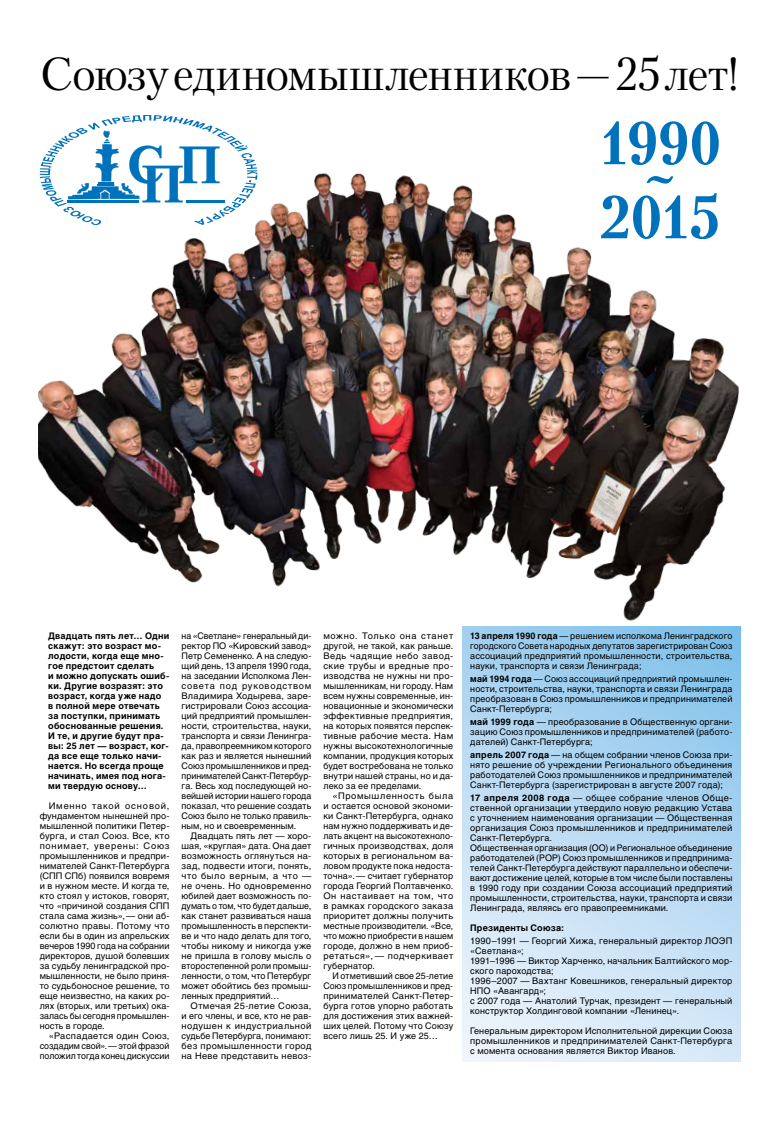
<style>
.page{position:relative;width:780px;height:1134px;background:#fff}
.page>*{position:absolute;margin:0;border:0;box-sizing:border-box;transform-origin:0 0}
.t1{font:700 60px "Petersburg C";letter-spacing:-.02em;color:#0072bc}
.t2{font:46px "Petersburg C";letter-spacing:-.01em;color:#000}
.t3{font:9px/10px "Helios C";letter-spacing:.015em;color:#000;text-align:justify}
.t4{font:700 9px/10px "Helios C";letter-spacing:.02em;color:#000}
.s1{font-weight:700}
</style>
<div class="page">
<svg style="left:462px;top:626px;width:278px;height:436px;background:#bbdbf3"></svg>
<img style="left:38px;top:170px;width:700px;height:451px">
<svg style="left:40px;top:115px;width:217px;height:110px"></svg>
<h2 class="t2" style="left:40px;top:46px;width:702px">Союзу единомышленников— 25лет!</h2>
<h1 class="t1" style="left:599px;top:106px;width:124px">1990</h1>
<h1 class="t1" style="left:641px;top:143px;width:38px">~</h1>
<h1 class="t1" style="left:599px;top:180px;width:123px">2015</h1>
<p class="t4" style="left:48px;top:631px;width:123px">Двадцать пять лет… Одни скажут: это возраст мо&shy;лодости, когда еще мно&shy;гое предстоит сделать<br>и можно допускать ошиб&shy;ки. Другие возразят: это возраст, когда уже надо<br>в полной мере отвечать за поступки, принимать обоснованные решения.<br>И те, и другие будут пра&shy;вы: 25 лет — возраст, ког&shy;да все еще только начи&shy;нается. Но всегда проще начинать, имея под нога&shy;ми твердую основу…</p>
<p class="t3" style="left:40px;top:801px;width:131px;text-indent:9px">Именно такой основой, фундаментом нынешней про&shy;мышленной политики Петер&shy;бурга, и стал Союз. Все, кто понимает, уверены: Союз промышленников и предпри&shy;нимателей Санкт-Петербурга (СПП СПб) появился вовремя и в нужном месте. И когда те, кто стоял у истоков, говорят, что «причиной создания СПП стала сама жизнь»,— они аб&shy;солютно правы. Потому что если бы в один из апрельских вечеров 1990 года на собрании директоров, душой болевших за судьбу ленинградской про&shy;мышленности, не было приня&shy;то судьбоносное решение, то еще неизвестно, на каких ро&shy;лях (вторых, или третьих) ока&shy;залась бы сегодня промышлен&shy;ность в городе.</p>
<p class="t3" style="left:40px;top:1031px;width:131px;text-indent:9px">«Распадается один Союз, создадим свой».— этой фразой положил тогда конец дискуссии</p>
<p class="t3" style="left:181px;top:631px;width:131px">на «Светлане» генеральный ди&shy;ректор ПО «Кировский завод» Петр Семененко. А на следую&shy;щий день, 13 апреля 1990 года, на заседании Исполкома Лен&shy;совета под руководством Владимира Ходырева, заре&shy;гистрировали Союз ассоциа&shy;ций предприятий промышлен&shy;ности, строительства, науки, транспорта и связи Ленингра&shy;да, правопреемником которого как раз и является нынешний Союз промышленников и пред&shy;принимателей Санкт-Петербур&shy;га. Весь ход последующей но&shy;вейшей истории нашего города показал, что решение создать Союз было не только правиль&shy;ным, но и своевременным.</p>
<p class="t3" style="left:181px;top:831px;width:131px;text-indent:9px">Двадцать пять лет — хоро&shy;шая, «круглая» дата. Она дает возможность оглянуться на&shy;зад, подвести итоги, понять, что было верным, а что — не очень. Но одновременно юбилей дает возможность по&shy;думать о том, что будет дальше, как станет развиваться наша промышленность в перспекти&shy;ве и что надо делать для того, чтобы никому и никогда уже не пришла в голову мысль о второстепенной роли промыш&shy;ленности, о том, что Петербург может обойтись без промыш&shy;ленных предприятий…</p>
<p class="t3" style="left:181px;top:1001px;width:131px;text-indent:9px">Отмечая 25‑летие Союза, и его члены, и все, кто не рав&shy;нодушен к индустриальной судьбе Петербурга, понимают: без промышленности город на Неве представить невоз-</p>
<p class="t3" style="left:323px;top:631px;width:131px">можно. Только она станет другой, не такой, как раньше.<br>Ведь чадящие небо завод&shy;ские трубы и вредные про&shy;изводства не нужны ни про&shy;мышленникам, ни городу. Нам всем нужны современные, ин&shy;новационные и экономически эффективные предприятия, на которых появятся перспек&shy;тивные рабочие места. Нам нужны высокотехнологичные компании, продукция которых будет востребована не только внутри нашей страны, но и да&shy;леко за ее пределами.</p>
<p class="t3" style="left:323px;top:791px;width:131px;text-indent:9px">«Промышленность была и остается основой экономи&shy;ки Санкт-Петербурга, однако нам нужно поддерживать и де&shy;лать акцент на высокотехноло&shy;гичных производствах, доля которых в региональном ва&shy;ловом продукте пока недоста&shy;точна».— считает губернатор города Георгий Полтавченко.<br>Он настаивает на том, что в рамках городского заказа приоритет должны получить местные производители. «Все, что можно приобрести в нашем городе, должно в нем приоб&shy;ретаться», — подчеркивает губернатор.</p>
<p class="t3" style="left:323px;top:971px;width:131px;text-indent:9px">И отметивший свое 25‑летие Союз промышленников и пред&shy;принимателей Санкт-Петер&shy;бурга готов упорно работать для достижения этих важней&shy;ших целей. Потому что Союзу всего лишь 25. И уже 25…</p>
<p class="t3" style="left:470px;top:631px;width:264px"><span class="s1">13 апреля 1990 года</span> — решением исполкома Ленинградского городского Совета народных депутатов зарегистрирован Союз ассоциаций предприятий промышленности, строительства, науки, транспорта и связи Ленинграда;</p>
<p class="t3" style="left:470px;top:674px;width:264px"><span class="s1">май 1994 года</span> — Союз ассоциаций предприятий промышлен&shy;ности, строительства, науки, транспорта и связи Ленинграда преобразован в Союз промышленников и предпринимателей Санкт-Петербурга;</p>
<p class="t3" style="left:470px;top:717px;width:264px"><span class="s1">май 1999 года</span> — преобразование в Общественную органи&shy;зацию Союз промышленников и предпринимателей (работо&shy;дателей) Санкт-Петербурга;</p>
<p class="t3" style="left:470px;top:750px;width:264px"><span class="s1">апрель 2007 года</span> — на общем собрании членов Союза при&shy;нято решение об учреждении Регионального объединения работодателей Союз промышленников и предпринимателей Санкт-Петербурга (зарегистрирован в августе 2007 года);</p>
<p class="t3" style="left:470px;top:793px;width:264px;text-align:left"><span class="s1">17 апреля 2008 года</span> — общее собрание членов Обще&shy;ственной организации утвердило новую редакцию Устава с уточнением наименования организации — Общественная организация Союз промышленников и предпринимателей Санкт-Петербурга.<br>Общественная организация (ОО) и Региональное объединение работодателей (РОР) Союз промышленников и предпринима&shy;телей Санкт-Петербурга действуют параллельно и обеспечи&shy;вают достижение целей, которые в том числе были поставлены в 1990 году при создании Союза ассоциаций предприятий промышленности, строительства, науки, транспорта и связи Ленинграда, являясь его правопреемниками.</p>
<p class="t4" style="left:470px;top:923px;width:95px">Президенты Союза:</p>
<p class="t3" style="left:470px;top:936px;width:264px;text-align:left">1990–1991 — Георгий Хижа, генеральный директор ЛОЭП «Светлана»;<br>1991–1996 — Виктор Харченко, начальник Балтийского мор&shy;ского пароходства;<br>1996–2007 — Вахтанг Ковешников, генеральный директор НПО «Авангард»;<br>с 2007 года — Анатолий Турчак, президент — генеральный конструктор Холдинговой компании «Ленинец».</p>
<p class="t3" style="left:470px;top:1026px;width:264px">Генеральным директором Исполнительной дирекции Союза промышленников и предпринимателей Санкт-Петербурга с момента основания является Виктор Иванов.</p>
</div>
